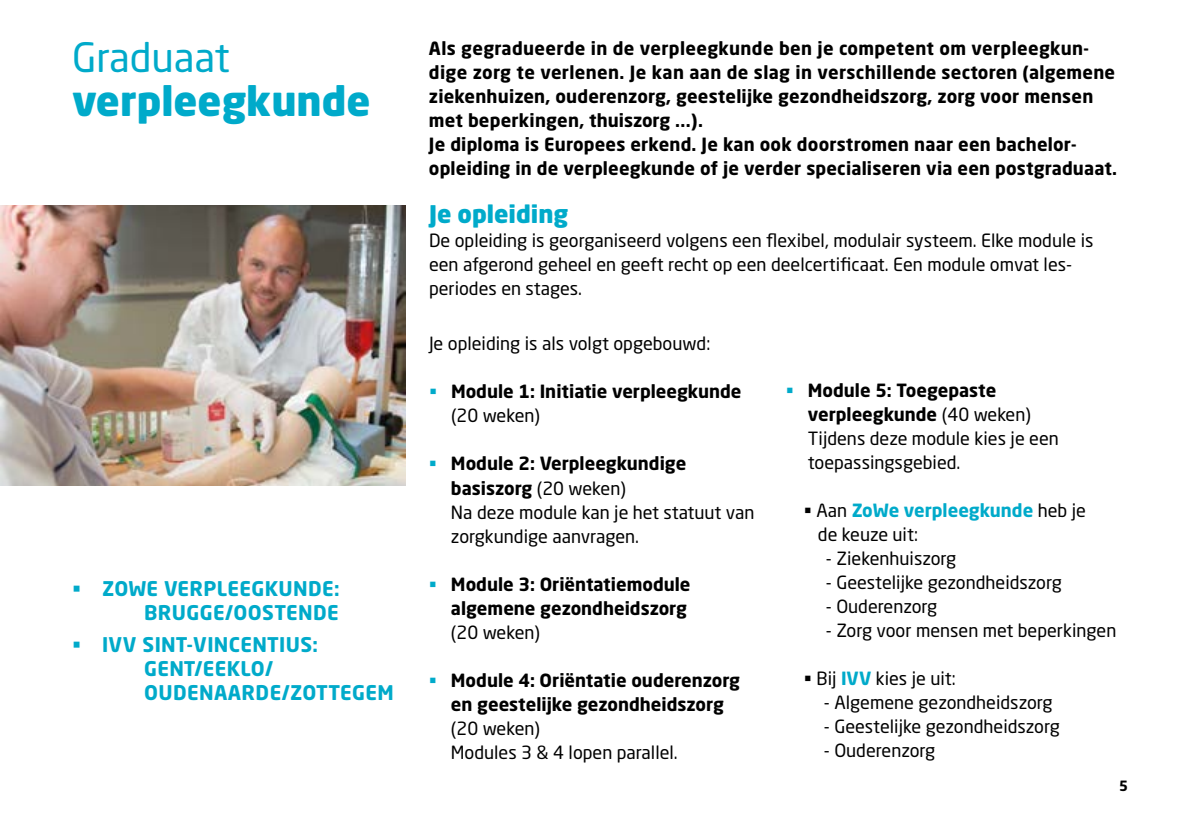
<style>
.page{position:relative;width:1191px;height:840px;background:#fff}
.page>*{position:absolute;margin:0;border:0;box-sizing:border-box;transform-origin:0 0}
.t1{font:900 40px "Neo Sans Pro";color:#00aaca}
.t2{font:40px "Neo Sans Pro";color:#00aaca}
.t3{font:900 24px "Neo Sans Pro";color:#00aaca}
.t4{font:700 20px/24px "Neo Sans Pro";letter-spacing:.02em;color:#00aaca;text-align:right}
.t5{font:18px/24px "Neo Sans Pro";color:#000}
.t6{font:700 18px/24px "Neo Sans Pro";letter-spacing:.01em;color:#000}
.t7{font:700 14px "Neo Sans Pro";color:#000}
.s1{color:#00aaca}
.s2{font-weight:400}
.s3{font-weight:700}
.s4{font-weight:700;color:#00aaca}
</style>
<div class="page">
<img style="left:0;top:205px;width:405px;height:280px">
<h1 class="t2" style="left:72px;top:32px;width:159px">Graduaat</h1>
<h1 class="t1" style="left:72px;top:74px;width:300px">verpleegkunde</h1>
<p class="t4" style="left:72px;top:575px;width:269px">▪ ZOWE VERPLEEGKUNDE:<br>BRUGGE/OOSTENDE</p>
<p class="t4" style="left:144px;top:631px;width:251px;text-align:left;text-indent:-72px">▪ IVV SINT-VINCENTIUS:<br>GENT/EEKLO/<br>OUDENAARDE/ZOTTEGEM</p>
<p class="t6" style="left:429px;top:35px;width:689px">Als gegradueerde in de verpleegkunde ben je competent om verpleegkun&shy;dige zorg te verlenen. Je kan aan de slag in verschillende sectoren (algemene ziekenhuizen, ouderenzorg, geestelijke gezondheidszorg, zorg voor mensen met beperkingen, thuiszorg ...).<br>Je diploma is Europees erkend. Je kan ook doorstromen naar een bachelor&shy;opleiding in de verpleegkunde of je verder specialiseren via een postgraduaat.</p>
<h2 class="t3" style="left:429px;top:198px;width:141px">Je opleiding</h2>
<p class="t5" style="left:429px;top:228px;width:666px">De opleiding is georganiseerd volgens een flexibel, modulair systeem. Elke module is een afgerond geheel en geeft recht op een deelcertificaat. Een module omvat les&shy;periodes en stages.</p>
<p class="t5" style="left:429px;top:331px;width:283px">Je opleiding is als volgt opgebouwd:</p>
<p class="t6" style="left:451px;top:379px;width:292px;text-indent:-22px"><span class="s1">▪</span> Module 1: Initiatie verpleegkunde <span class="s2">(20 weken)</span></p>
<p class="t5" style="left:451px;top:451px;width:305px;text-indent:-22px"><span class="s1">▪</span> <span class="s3">Module 2: Verpleegkundige basiszorg</span> (20 weken)<br>Na deze module kan je het statuut van zorgkundige aanvragen.</p>
<p class="t6" style="left:429px;top:571px;width:263px;text-align:right"><span class="s1">▪</span> Module 3: Oriëntatiemodule algemene gezondheidszorg</p>
<p class="t5" style="left:451px;top:619px;width:90px">(20 weken)</p>
<p class="t6" style="left:429px;top:667px;width:313px;text-align:center"><span class="s1">▪</span> Module 4: Oriëntatie ouderenzorg en geestelijke gezondheidszorg</p>
<p class="t5" style="left:451px;top:715px;width:228px">(20 weken)<br>Modules 3 &amp; 4 lopen parallel.</p>
<p class="t5" style="left:808px;top:378px;width:252px;text-indent:-22px"><span class="s1">▪</span> <span class="s3">Module 5: Toegepaste verpleegkunde</span> (40 weken)<br>Tijdens deze module kies je een toepassingsgebied.</p>
<p class="t5" style="left:818px;top:498px;width:269px;text-indent:-14px">▪ Aan <span class="s4">ZoWe verpleegkunde</span> heb je de keuze uit:</p>
<p class="t5" style="left:826px;top:546px;width:132px">- Ziekenhuiszorg</p>
<p class="t5" style="left:826px;top:570px;width:237px">- Geestelijke gezondheidszorg</p>
<p class="t5" style="left:826px;top:594px;width:113px">- Ouderenzorg</p>
<p class="t5" style="left:826px;top:618px;width:292px">- Zorg voor mensen met beperkingen</p>
<p class="t5" style="left:804px;top:666px;width:153px">▪ Bij <span class="s4">IVV</span> kies je uit:</p>
<p class="t5" style="left:824px;top:690px;width:230px">- Algemene gezondheidszorg</p>
<p class="t5" style="left:824px;top:714px;width:237px">- Geestelijke gezondheidszorg</p>
<p class="t5" style="left:824px;top:738px;width:113px">- Ouderenzorg</p>
<p class="t7" style="left:1119px;top:776px;width:11px">5</p>
</div>
